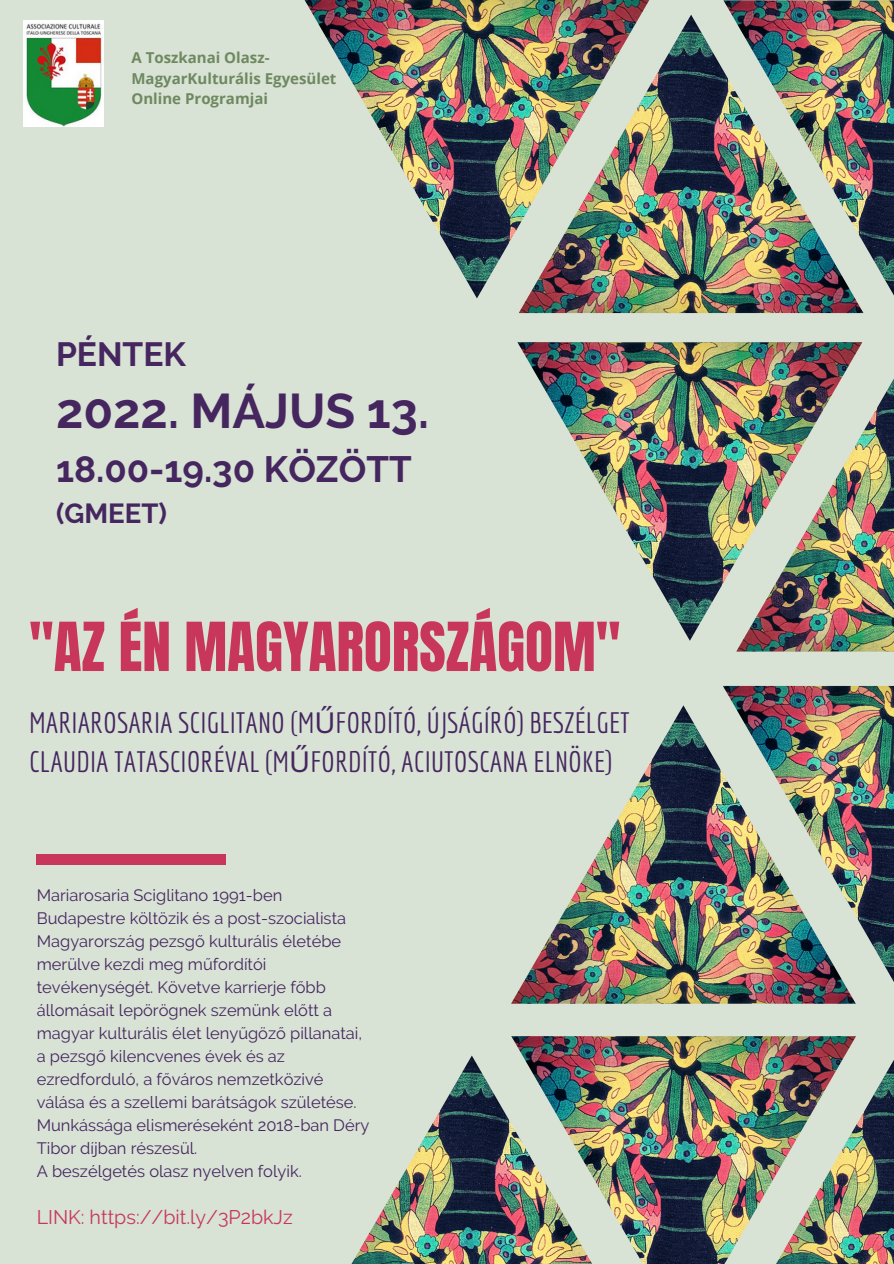
<style>
.page{position:relative;width:894px;height:1264px;background:#fff}
.page>*{position:absolute;margin:0;border:0;box-sizing:border-box;transform-origin:0 0}
.t1{font:57.45px "Anton";color:#c8375b}
.t2{font:700 48.6px "Raleway";color:#45265f}
.t3{font:700 36.45px "Raleway";color:#45265f}
.t4{font:700 33.45px "Raleway";color:#45265f}
.t5{font:28.8px/39.5px "Economica";color:#45265f}
.t6{font:700 27.45px "Raleway";color:#45265f}
.t7{font:19.65px "Raleway";color:#c8375b}
.t8{font:16.5px/23px "Raleway";color:#45265f}
.t9{font:700 15px/20.2px "Open Sans";color:#6e8960}
.s1{font-family:"Noto Sans"}
</style>
<div class="page">
<div style="left:0;top:0;width:893px;height:1263px;background:#d8e2d5"></div>
<img style="left:304px;top:0;width:345px;height:298px">
<img style="left:724px;top:1px;width:169px;height:293px">
<img style="left:517px;top:342px;width:344px;height:298px">
<img style="left:723px;top:686px;width:170px;height:294px">
<img style="left:518px;top:15px;width:345px;height:298px">
<img style="left:736px;top:353px;width:157px;height:298px">
<img style="left:511px;top:705px;width:344px;height:298px">
<img style="left:511px;top:1036px;width:344px;height:227px">
<img style="left:352px;top:1055px;width:292px;height:208px">
<img style="left:723px;top:1056px;width:170px;height:207px">
<div style="left:37px;top:854px;width:189px;height:10px;background:#c8375b"></div>
<img style="left:23px;top:20px;width:80px;height:106px">
<p class="t9" style="left:131px;top:48px;width:206px">A Toszkanai Olasz-<br>MagyarKulturális Egyesület</p>
<p class="t9" style="left:131px;top:88px;width:138px">Online Programjai</p>
<p class="t4" style="left:56px;top:334px;width:131px">PÉNTEK</p>
<p class="t2" style="left:56px;top:382px;width:374px">2022. MÁJUS 13.</p>
<p class="t3" style="left:56px;top:447px;width:357px">18.00-19.30 KÖZÖTT</p>
<p class="t6" style="left:56px;top:497px;width:112px">(GMEET)</p>
<p class="t1" style="left:29px;top:605px;width:592px">"AZ ÉN MAGYARORSZÁGOM"</p>
<p class="t5" style="left:29px;top:702px;width:602px">MARIAROSARIA SCIGLITANO (M<span class="s1">Ű</span>FORDÍTÓ, ÚJSÁGÍRÓ) BESZÉLGET<br>CLAUDIA TATASCIORÉVAL (M<span class="s1">Ű</span>FORDÍTÓ, ACIUTOSCANA ELNÖKE)</p>
<p class="t8" style="left:37px;top:884px;width:334px">Mariarosaria Sciglitano 1991-ben Budapestre költözik és a post-szocialista Magyarország pezsgő kulturális életébe merülve kezdi meg műfordítói tevékenységét. Követve karrierje főbb állomásait lepörögnek szemünk előtt a magyar kulturális élet lenyűgöző pillanatai, a pezsgő kilencvenes évek és az ezredforduló, a főváros nemzetközivé válása és a szellemi barátságok születése.<br>Munkássága elismeréseként 2018-ban Déry Tibor díjban részesül.</p>
<p class="t8" style="left:37px;top:1159px;width:266px">A beszélgetés olasz nyelven folyik.</p>
<p class="t7" style="left:37px;top:1204px;width:257px">LINK: https://bit.ly/3P2bkJz</p>
</div>
